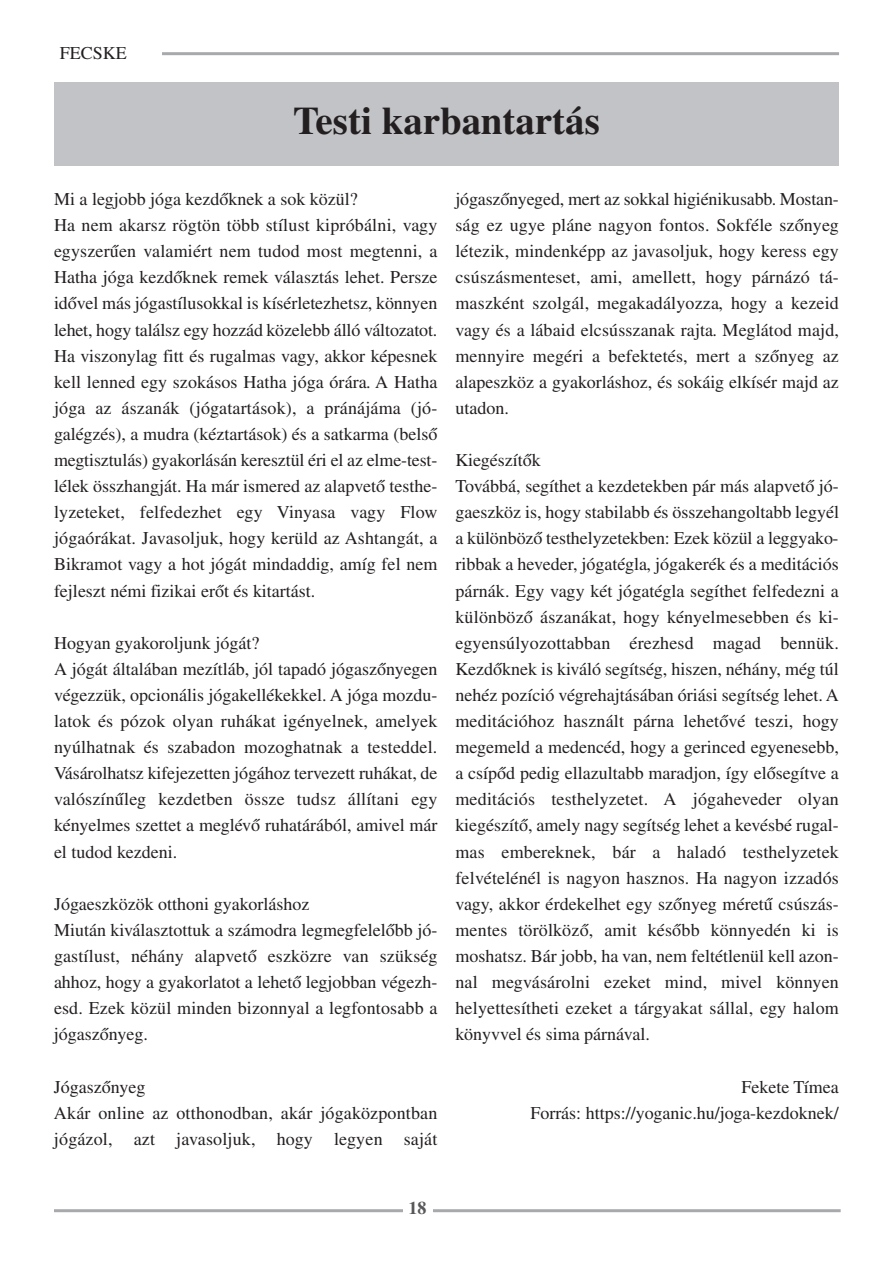
<style>
.page{position:relative;width:893px;height:1263px;background:#fff}
.page>*{position:absolute;margin:0;border:0;box-sizing:border-box;transform-origin:0 0}
.t1{font:700 39px "Times CE";color:#231f20}
.t2{font:18px/26.1px "Times CE";color:#231f20}
.t3{font:700 18px "Times CE";color:#57585a}
</style>
<div class="page">
<hr style="left:162px;top:52px;width:677px;height:3px;background:#a8a9ad">
<hr style="left:54px;top:1209px;width:787px;height:3px;background:#a8a9ad">
<div style="left:403px;top:1197px;width:29px;height:25px;background:#fff"></div>
<div style="left:54px;top:83px;width:785px;height:83px;background:#c2c3c6"></div>
<p class="t2" style="left:60px;top:42px;width:69px">FECSKE</p>
<h1 class="t1" style="left:293px;top:107px;width:308px">Testi karbantartás</h1>
<p class="t2" style="left:54px;top:188px;width:385px">Mi a legjobb jóga kezdőknek a sok közül?<br>Ha nem akarsz rögtön több stílust kipróbálni, vagy egyszerűen valamiért nem tudod most megtenni, a Hatha jóga kezdőknek remek választás lehet. Persze idővel más jógastílusokkal is kísérletezhetsz, könnyen lehet, hogy találsz egy hozzád közelebb álló változatot.<br>Ha viszonylag fitt és rugalmas vagy, akkor képesnek kell lenned egy szokásos Hatha jóga órára. A Hatha jóga az ászanák (jógatartások), a pránájáma (jó&shy;galégzés), a mudra (kéztartások) és a satkarma (belső megtisztulás) gyakorlásán keresztül éri el az elme-test&shy;lélek összhangját. Ha már ismered az alapvető testhe&shy;lyzeteket, felfedezhet egy Vinyasa vagy Flow jógaórákat. Javasoljuk, hogy kerüld az Ashtangát, a Bikramot vagy a hot jógát mindaddig, amíg fel nem fejleszt némi fizikai erőt és kitartást.</p>
<p class="t2" style="left:54px;top:631px;width:385px">Hogyan gyakoroljunk jógát?<br>A jógát általában mezítláb, jól tapadó jógaszőnyegen végezzük, opcionális jógakellékekkel. A jóga mozdu&shy;latok és pózok olyan ruhákat igényelnek, amelyek nyúlhatnak és szabadon mozoghatnak a testeddel.<br>Vásárolhatsz kifejezetten jógához tervezett ruhákat, de valószínűleg kezdetben össze tudsz állítani egy kényelmes szettet a meglévő ruhatárából, amivel már el tudod kezdeni.</p>
<p class="t2" style="left:54px;top:892px;width:385px">Jógaeszközök otthoni gyakorláshoz<br>Miután kiválasztottuk a számodra legmegfelelőbb jó&shy;gastílust, néhány alapvető eszközre van szükség ahhoz, hogy a gyakorlatot a lehető legjobban végezh&shy;esd. Ezek közül minden bizonnyal a legfontosabb a jógaszőnyeg.</p>
<p class="t2" style="left:54px;top:1075px;width:385px">Jógaszőnyeg<br>Akár online az otthonodban, akár jógaközpontban jógázol, azt javasoljuk, hogy legyen saját</p>
<p class="t2" style="left:455px;top:188px;width:385px;text-align:justify">jógaszőnyeged, mert az sokkal higiénikusabb. Mostan&shy;ság ez ugye pláne nagyon fontos. Sokféle szőnyeg létezik, mindenképp az javasoljuk, hogy keress egy csúszásmenteset, ami, amellett, hogy párnázó tá&shy;maszként szolgál, megakadályozza, hogy a kezeid vagy és a lábaid elcsússzanak rajta. Meglátod majd, mennyire megéri a befektetés, mert a szőnyeg az alapeszköz a gyakorláshoz, és sokáig elkísér majd az utadon.</p>
<p class="t2" style="left:455px;top:449px;width:385px">Kiegészítők<br>Továbbá, segíthet a kezdetekben pár más alapvető jó&shy;gaeszköz is, hogy stabilabb és összehangoltabb legyél a különböző testhelyzetekben: Ezek közül a leggyako&shy;ribbak a heveder, jógatégla, jógakerék és a meditációs párnák. Egy vagy két jógatégla segíthet felfedezni a különböző ászanákat, hogy kényelmesebben és ki&shy;egyensúlyozottabban érezhesd magad bennük.<br>Kezdőknek is kiváló segítség, hiszen, néhány, még túl nehéz pozíció végrehajtásában óriási segítség lehet. A meditációhoz használt párna lehetővé teszi, hogy megemeld a medencéd, hogy a gerinced egyenesebb, a csípőd pedig ellazultabb maradjon, így elősegítve a meditációs testhelyzetet. A jógaheveder olyan kiegészítő, amely nagy segítség lehet a kevésbé rugal&shy;mas embereknek, bár a haladó testhelyzetek felvételénél is nagyon hasznos. Ha nagyon izzadós vagy, akkor érdekelhet egy szőnyeg méretű csúszás&shy;mentes törölköző, amit később könnyedén ki is moshatsz. Bár jobb, ha van, nem feltétlenül kell azon&shy;nal megvásárolni ezeket mind, mivel könnyen helyettesítheti ezeket a tárgyakat sállal, egy halom könyvvel és sima párnával.</p>
<p class="t2" style="left:531px;top:1075px;width:310px;text-align:right">Fekete Tímea<br>Forrás: https://yoganic.hu/joga-kezdoknek/</p>
<p class="t3" style="left:409px;top:1202px;width:19px">18</p>
</div>
